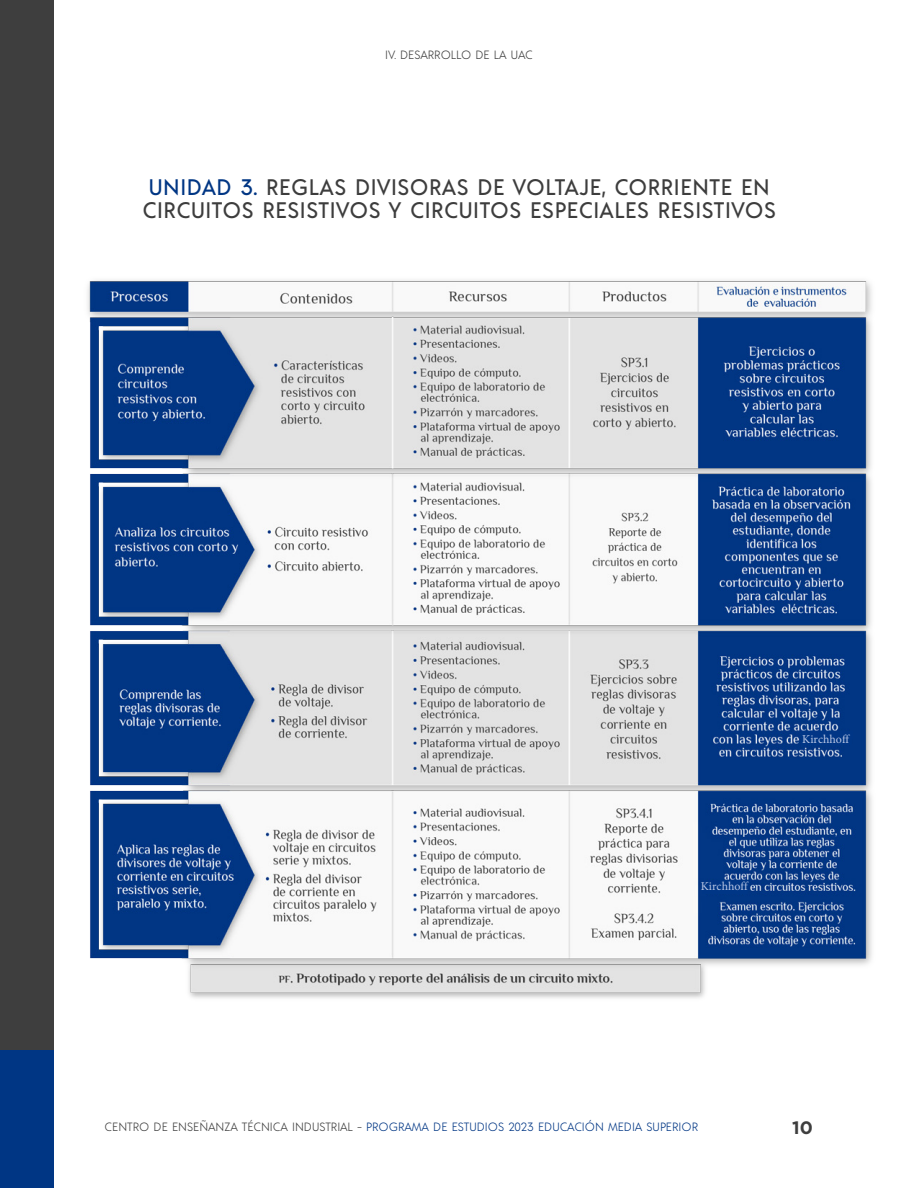
<style>
.page{position:relative;width:918px;height:1188px;background:#fff}
.page>*{position:absolute;margin:0;border:0;box-sizing:border-box;transform-origin:0 0}
.t1{font:500 22.5px/22.5px "Acre";letter-spacing:.025em;color:#3d3d3d}
.t2{font:700 18px "Gotham";color:#3e3e3e}
.t3{font:300 12px "Acre";color:#003684}
.t4{font:300 12px "Acre";color:#3e3e3e}
.t5{font:12px "Minion Pro";color:#bac7e4}
.s1{color:#003684}
.s2{color:#3e3e3e}
</style>
<div class="page">
<div style="left:0;top:0;width:54px;height:1050px;background:#3e3e3e"></div>
<div style="left:0;top:1050px;width:54px;height:138px;background:#003684"></div>
<img style="left:87px;top:280px;width:785px;height:718px">
<img style="left:703px;top:881px;width:45px;height:12px">
<img style="left:802px;top:732px;width:51px;height:12px">
<p class="t4" style="left:385px;top:47px;width:149px">IV. DESARROLLO DE LA UAC</p>
<p class="t1" style="left:142px;top:174px;width:635px"><span class="s1">UNIDAD 3.</span> REGLAS DIVISORAS DE VOLTAJE, CORRIENTE EN<br>CIRCUITOS RESISTIVOS Y CIRCUITOS ESPECIALES RESISTIVOS</p>
<p class="t5" style="left:802px;top:731px;width:48px">Kirchhoff</p>
<p class="t5" style="left:701px;top:878px;width:48px">Kirchhoff</p>
<p class="t3" style="left:105px;top:1119px;width:595px"><span class="s2">CENTRO DE ENSEÑANZA TÉCNICA INDUSTRIAL -</span> PROGRAMA DE ESTUDIOS 2023 EDUCACIÓN MEDIA SUPERIOR</p>
<p class="t2" style="left:792px;top:1118px;width:22px">10</p>
</div>
